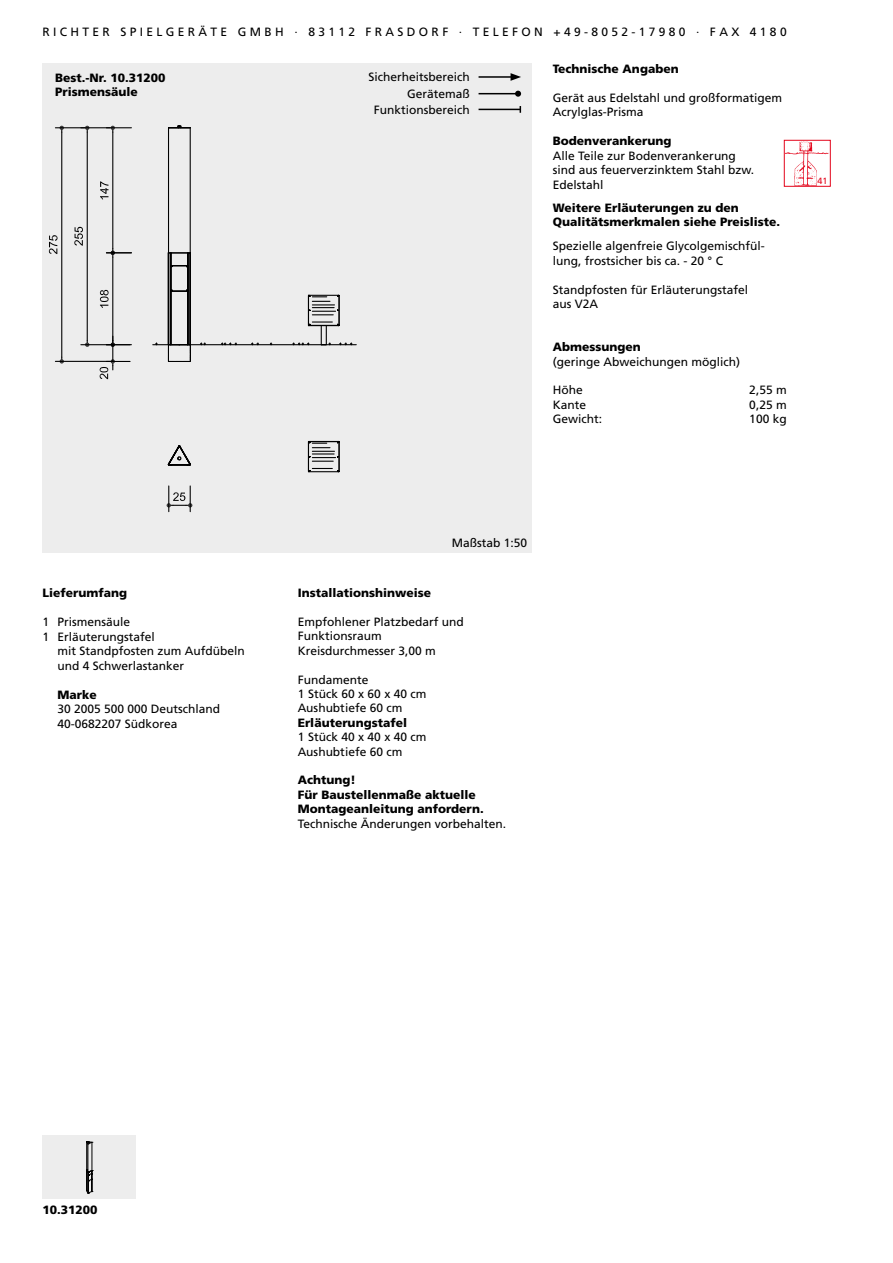
<style>
.page{position:relative;width:893px;height:1263px;background:#fff}
.page>*{position:absolute;margin:0;border:0;box-sizing:border-box;transform-origin:0 0}
.t1{font:12px/14.4px "Frutiger LT Std";color:#000}
.t2{font:900 12px/14.4px "Frutiger LT Std";color:#000}
.t3{font:9px "Frutiger LT Std";color:#e3051b}
</style>
<div class="page">
<div style="left:784px;top:140px;width:47px;height:47px;border:1px solid #e3051b"></div>
<img style="left:785px;top:141px;width:44px;height:45px">
<div style="left:43px;top:64px;width:488px;height:489px;background:#ededed"></div>
<div style="left:43px;top:1135px;width:93px;height:64px;background:#ededed"></div>
<svg style="left:86px;top:1141px;width:7px;height:53px"></svg>
<hr style="left:479px;top:76px;width:34px;height:2px;background:#000">
<svg style="left:511px;top:73px;width:10px;height:8px"></svg>
<hr style="left:479px;top:93px;width:39px;height:1px;background:#000">
<svg style="left:515px;top:91px;width:6px;height:6px"></svg>
<hr style="left:479px;top:109px;width:41px;height:1px;background:#000">
<div style="left:168px;top:127px;width:23px;height:126px;border:1px solid #000"></div>
<svg style="left:177px;top:125px;width:5px;height:4px"></svg>
<div style="left:321px;top:325px;width:6px;height:20px;border:1px solid #000"></div>
<svg style="left:307px;top:294px;width:33px;height:33px"></svg>
<svg style="left:167px;top:445px;width:24px;height:21px"></svg>
<svg style="left:307px;top:440px;width:33px;height:33px"></svg>
<svg style="left:167px;top:486px;width:25px;height:26px"></svg>
<hr style="left:87px;top:132px;width:1px;height:208px;background:#000">
<svg style="left:74px;top:227px;width:9px;height:19px"></svg>
<hr style="left:112px;top:257px;width:1px;height:83px;background:#000">
<svg style="left:100px;top:290px;width:9px;height:18px"></svg>
<hr style="left:112px;top:132px;width:1px;height:117px;background:#000">
<svg style="left:106px;top:249px;width:25px;height:8px"></svg>
<svg style="left:81px;top:126px;width:50px;height:6px"></svg>
<svg style="left:100px;top:181px;width:8px;height:18px"></svg>
<svg style="left:81px;top:336px;width:50px;height:43px"></svg>
<svg style="left:168px;top:252px;width:23px;height:110px"></svg>
<hr style="left:55px;top:127px;width:30px;height:1px;background:#000">
<hr style="left:55px;top:361px;width:59px;height:1px;background:#000">
<hr style="left:61px;top:132px;width:1px;height:225px;background:#000">
<svg style="left:60px;top:126px;width:4px;height:6px"></svg>
<svg style="left:60px;top:357px;width:4px;height:6px"></svg>
<svg style="left:49px;top:235px;width:9px;height:19px"></svg>
<hr style="left:153px;top:344px;width:203px;height:1px;background:#000">
<svg style="left:199px;top:342px;width:8px;height:4px"></svg>
<svg style="left:220px;top:342px;width:18px;height:4px"></svg>
<svg style="left:154px;top:342px;width:5px;height:4px"></svg>
<svg style="left:338px;top:342px;width:15px;height:4px"></svg>
<svg style="left:250px;top:342px;width:10px;height:4px"></svg>
<svg style="left:292px;top:342px;width:19px;height:4px"></svg>
<svg style="left:321px;top:342px;width:11px;height:4px"></svg>
<p class="t1" style="left:43px;top:25px;width:746px">R I C H T E R S P I E L G E R Ä T E G M B H · 8 3 1 1 2 F R A S D O R F · T E L E F O N + 4 9 - 8 0 5 2 - 1 7 9 8 0 · F A X 4 1 8 0</p>
<p class="t2" style="left:55px;top:70px;width:112px">Best.-Nr. 10.31200<br>Prismensäule</p>
<p class="t1" style="left:368px;top:69px;width:103px;line-height:16.2px;text-align:right">Sicherheitsbereich<br>Gerätemaß<br>Funktionsbereich</p>
<p class="t2" style="left:553px;top:61px;width:127px">Technische Angaben</p>
<p class="t1" style="left:553px;top:90px;width:231px">Gerät aus Edelstahl und großformatigem<br>Acrylglas-Prisma</p>
<p class="t2" style="left:553px;top:134px;width:120px">Bodenverankerung</p>
<p class="t1" style="left:553px;top:148px;width:203px">Alle Teile zur Bodenverankerung sind aus feuerverzinktem Stahl bzw.<br>Edelstahl</p>
<p class="t2" style="left:553px;top:201px;width:229px">Weitere Erläuterungen zu den<br>Qualitätsmerkmalen siehe Preisliste.</p>
<p class="t1" style="left:553px;top:239px;width:214px">Spezielle algenfreie Glycolgemischfül&shy;lung, frostsicher bis ca. - 20 ° C</p>
<p class="t1" style="left:553px;top:282px;width:197px">Standpfosten für Erläuterungstafel aus V2A</p>
<p class="t2" style="left:553px;top:340px;width:90px">Abmessungen</p>
<p class="t1" style="left:553px;top:354px;width:189px">(geringe Abweichungen möglich)</p>
<p class="t1" style="left:553px;top:383px;width:31px">Höhe</p>
<p class="t1" style="left:749px;top:383px;width:39px">2,55 m</p>
<p class="t1" style="left:553px;top:398px;width:35px">Kante</p>
<p class="t1" style="left:749px;top:398px;width:39px">0,25 m</p>
<p class="t1" style="left:553px;top:412px;width:51px">Gewicht:</p>
<p class="t1" style="left:749px;top:412px;width:39px">100 kg</p>
<p class="t3" style="left:817px;top:175px;width:12px">41</p>
<p class="t2" style="left:43px;top:586px;width:86px">Lieferumfang</p>
<p class="t1" style="left:43px;top:615px;width:89px">1 Prismensäule</p>
<p class="t1" style="left:43px;top:629px;width:114px">1 Erläuterungstafel</p>
<p class="t1" style="left:57px;top:644px;width:189px">mit Standpfosten zum Aufdübeln</p>
<p class="t1" style="left:57px;top:658px;width:128px">und 4 Schwerlastanker</p>
<p class="t2" style="left:57px;top:687px;width:41px">Marke</p>
<p class="t1" style="left:57px;top:702px;width:164px">30 2005 500 000 Deutschland<br>40-0682207 Südkorea</p>
<p class="t1" style="left:452px;top:535px;width:77px">Maßstab 1:50</p>
<p class="t2" style="left:298px;top:586px;width:135px">Installationshinweise</p>
<p class="t1" style="left:298px;top:615px;width:168px">Empfohlener Platzbedarf und<br>Funktionsraum<br>Kreisdurchmesser 3,00 m</p>
<p class="t1" style="left:298px;top:672px;width:130px">Fundamente<br>1 Stück 60 x 60 x 40 cm<br>Aushubtiefe 60 cm</p>
<p class="t2" style="left:298px;top:715px;width:111px">Erläuterungstafel</p>
<p class="t1" style="left:298px;top:730px;width:130px">1 Stück 40 x 40 x 40 cm<br>Aushubtiefe 60 cm</p>
<p class="t2" style="left:298px;top:773px;width:188px">Achtung!<br>Für Baustellenmaße aktuelle<br>Montageanleitung anfordern.</p>
<p class="t1" style="left:298px;top:816px;width:210px">Technische Änderungen vorbehalten.</p>
<p class="t2" style="left:43px;top:1203px;width:57px">10.31200</p>
</div>
